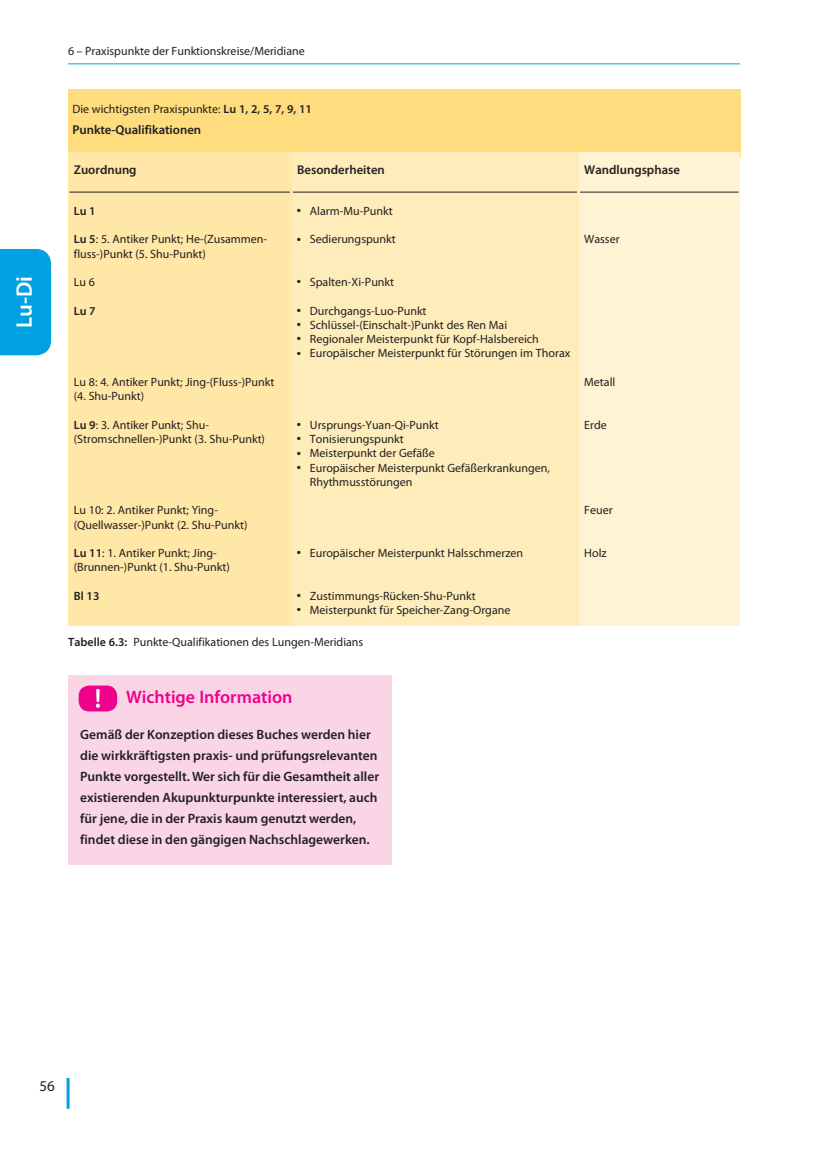
<style>
.page{position:relative;width:821px;height:1149px;background:#fff}
.page>*{position:absolute;margin:0;border:0;box-sizing:border-box;transform-origin:0 0}
.t1{font:600 22.5px "Myriad Pro";color:#fff}
.t2{font:600 18px "Myriad Pro";color:#ed028c}
.t3{font:15px "Myriad Pro";color:#231f20}
.t4{font:600 13.5px/21px "Myriad Pro";color:#231f20}
.t5{font:600 12.75px "Myriad Pro";color:#231f20}
.t6{font:12px/14.2px "Myriad Pro";color:#231f20}
.t7{font:600 12px "Myriad Pro";color:#231f20}
.s1{font-weight:600}
</style>
<div class="page">
<hr style="left:68px;top:64px;width:672px;height:1px;background:#00a1e3">
<hr style="left:67px;top:1077px;width:3px;height:31px;background:#00a1e3">
<div style="left:68px;top:89px;width:672px;height:69px;background:#ffdc7e"></div>
<div style="left:578px;top:152px;width:162px;height:473px;background:#fef3d2"></div>
<div style="left:291px;top:152px;width:287px;height:473px;background:#feedbb"></div>
<div style="left:68px;top:152px;width:223px;height:473px;background:#ffe7a7"></div>
<hr style="left:293px;top:192px;width:284px;height:1px;background:#231f20">
<hr style="left:580px;top:192px;width:158px;height:1px;background:#231f20">
<hr style="left:70px;top:192px;width:220px;height:1px;background:#231f20">
<div style="left:0;top:249px;width:51px;height:106px;background:#00a1e3"></div>
<div style="left:68px;top:675px;width:323px;height:189px;background:#fad5e5"></div>
<div style="left:79px;top:685px;width:38px;height:26px;background:#ed028c;border-radius:10px"></div>
<svg style="left:96px;top:689px;width:4px;height:18px"></svg>
<h1 class="t1" style="left:12px;top:328px;width:54px;rotate:-90deg">Lu-Di</h1>
<p class="t6" style="left:68px;top:44px;width:238px">6 – Praxispunkte der Funktionskreise/Meridiane</p>
<p class="t6" style="left:72px;top:102px;width:241px">Die wichtigsten Praxispunkte: <span class="s1">Lu 1, 2, 5, 7, 9, 11</span></p>
<p class="t5" style="left:72px;top:123px;width:130px">Punkte-Qualifikationen</p>
<p class="t5" style="left:74px;top:163px;width:64px">Zuordnung</p>
<p class="t7" style="left:74px;top:204px;width:23px">Lu 1</p>
<p class="t6" style="left:74px;top:232px;width:195px"><span class="s1">Lu 5</span>: 5. Antiker Punkt; He-(Zusammen&shy;fluss-)Punkt (5. Shu-Punkt)</p>
<p class="t6" style="left:74px;top:275px;width:23px">Lu 6</p>
<p class="t7" style="left:74px;top:304px;width:23px">Lu 7</p>
<p class="t6" style="left:74px;top:375px;width:202px">Lu 8: 4. Antiker Punkt; Jing-(Fluss-)Punkt (4. Shu-Punkt)</p>
<p class="t6" style="left:74px;top:417px;width:193px"><span class="s1">Lu 9</span>: 3. Antiker Punkt; Shu-(Stromschnellen-)Punkt (3. Shu-Punkt)</p>
<p class="t6" style="left:74px;top:503px;width:175px">Lu 10: 2. Antiker Punkt; Ying-(Quellwasser-)Punkt (2. Shu-Punkt)</p>
<p class="t6" style="left:74px;top:546px;width:157px"><span class="s1">Lu 11</span>: 1. Antiker Punkt; Jing-(Brunnen-)Punkt (1. Shu-Punkt)</p>
<p class="t7" style="left:74px;top:589px;width:27px">Bl 13</p>
<p class="t5" style="left:297px;top:163px;width:89px">Besonderheiten</p>
<p class="t6" style="left:297px;top:204px;width:97px">● Alarm-Mu-Punkt</p>
<p class="t6" style="left:297px;top:232px;width:100px">● Sedierungspunkt</p>
<p class="t6" style="left:297px;top:275px;width:99px">● Spalten-Xi-Punkt</p>
<p class="t6" style="left:297px;top:303px;width:131px">● Durchgangs-Luo-Punkt</p>
<p class="t6" style="left:297px;top:318px;width:211px">● Schlüssel-(Einschalt-)Punkt des Ren Mai</p>
<p class="t6" style="left:297px;top:332px;width:243px">● Regionaler Meisterpunkt für Kopf-Halsbereich</p>
<p class="t6" style="left:297px;top:346px;width:275px">● Europäischer Meisterpunkt für Störungen im Thorax</p>
<p class="t6" style="left:297px;top:417px;width:143px">● Ursprungs-Yuan-Qi-Punkt</p>
<p class="t6" style="left:297px;top:432px;width:108px">● Tonisierungspunkt</p>
<p class="t6" style="left:297px;top:446px;width:139px">● Meisterpunkt der Gefäße</p>
<p class="t6" style="left:310px;top:460px;width:241px;text-indent:-13px">● Europäischer Meisterpunkt Gefäßerkrankungen,<br>Rhythmusstörungen</p>
<p class="t6" style="left:297px;top:546px;width:228px">● Europäischer Meisterpunkt Halsschmerzen</p>
<p class="t6" style="left:297px;top:588px;width:180px">● Zustimmungs-Rücken-Shu-Punkt</p>
<p class="t6" style="left:297px;top:603px;width:215px">● Meisterpunkt für Speicher-Zang-Organe</p>
<p class="t6" style="left:68px;top:635px;width:297px"><span class="s1">Tabelle 6.3:</span> Punkte-Qualifikationen des Lungen-Meridians</p>
<p class="t5" style="left:584px;top:163px;width:97px">Wandlungsphase</p>
<p class="t6" style="left:584px;top:232px;width:37px">Wasser</p>
<p class="t6" style="left:584px;top:375px;width:33px">Metall</p>
<p class="t6" style="left:584px;top:417px;width:24px">Erde</p>
<p class="t6" style="left:584px;top:503px;width:30px">Feuer</p>
<p class="t6" style="left:584px;top:546px;width:24px">Holz</p>
<h2 class="t2" style="left:126px;top:686px;width:168px">Wichtige Information</h2>
<p class="t4" style="left:80px;top:724px;width:300px">Gemäß der Konzeption dieses Buches werden hier die wirkkräftigsten praxis- und prüfungsrelevanten Punkte vorgestellt. Wer sich für die Gesamtheit aller existierenden Akupunkturpunkte interessiert, auch für jene, die in der Praxis kaum genutzt werden, findet diese in den gängigen Nachschlagewerken.</p>
<p class="t3" style="left:40px;top:1077px;width:17px">56</p>
</div>
